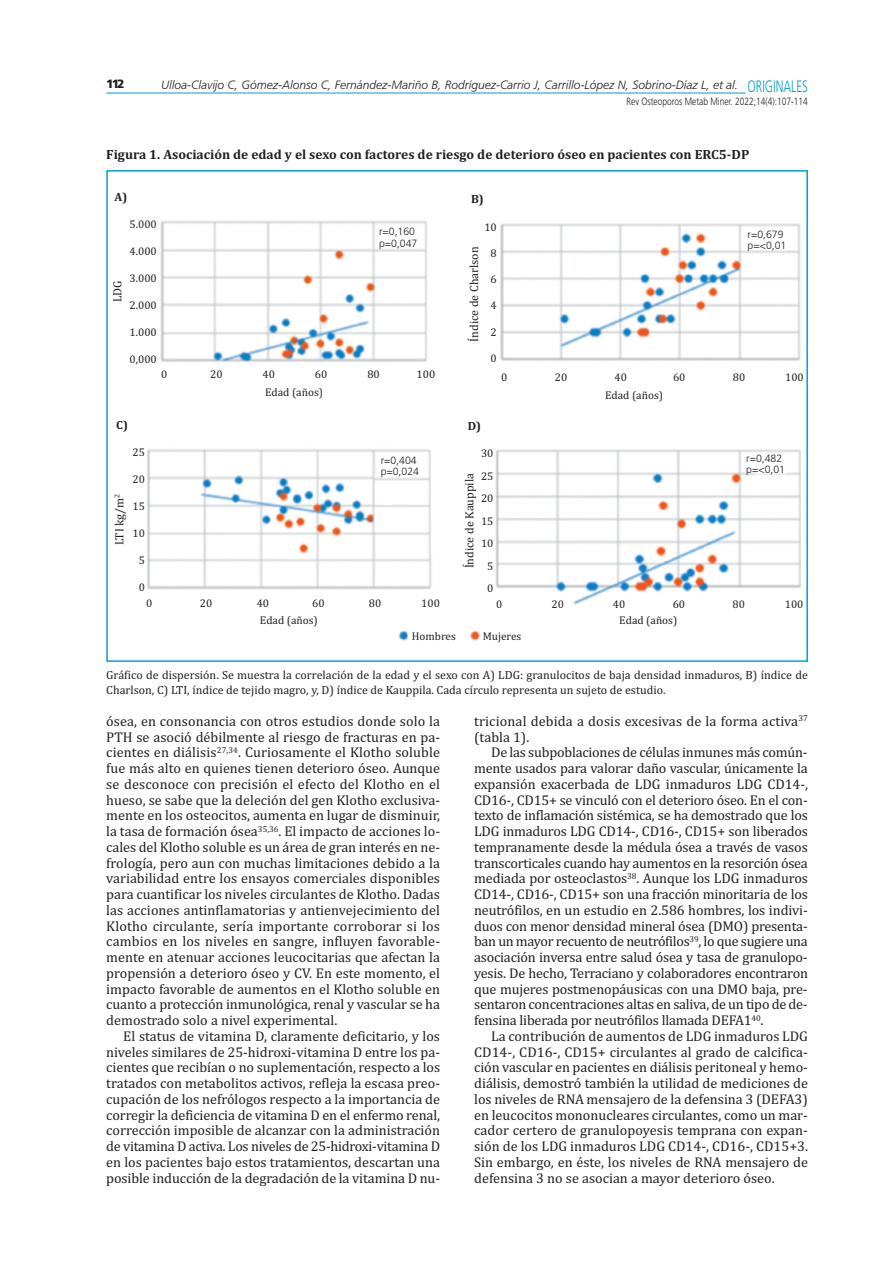
<style>
.page{position:relative;width:893px;height:1263px;background:#fff}
.page>*{position:absolute;margin:0;border:0;box-sizing:border-box;transform-origin:0 0}
.t1{font:300 16.5px "Frutiger";color:#009fd2;scale:.7 1}
.t2{font:14.25px/15.8px "Cambria";letter-spacing:-.005em;color:#231f20;text-align:justify}
.t3{font:700 13.5px "Cambria";color:#231f20}
.t4{font:12px/15px "Cambria";color:#231f20}
.t5{font:italic 300 12px "Frutiger";color:#231f20}
.t6{font:700 12px "Cambria";color:#231f20}
.t7{font:900 12px "Frutiger";color:#231f20}
.t8{font:11.25px/22.5px "Cambria";color:#231f20}
.t9{font:300 10.5px/11.2px "Frutiger";color:#231f20}
.t10{font:300 10.5px "Frutiger";color:#231f20;scale:.8 1}
</style>
<div class="page">
<hr style="left:106px;top:93px;width:639px;height:1px;background:#009fd2">
<div style="left:106px;top:170px;width:702px;height:492px;border:2px solid #009fd2"></div>
<img style="left:147px;top:220px;width:653px;height:421px">
<p class="t7" style="left:106px;top:79px;width:20px">112</p>
<p class="t5" style="left:161px;top:80px;width:579px">Ulloa-Clavijo C, Gómez-Alonso C, Fernández-Mariño B, Rodríguez-Carrio J, Carrillo-López N, Sobrino-Díaz L, et al.</p>
<p class="t10" style="left:627px;top:97px;width:228px">Rev Osteoporos Metab Miner. 2022;14(4):107-114</p>
<p class="t1" style="left:748px;top:79px;width:88px">ORIGINALES</p>
<p class="t3" style="left:106px;top:150px;width:644px">Figura 1. Asociación de edad y el sexo con factores de riesgo de deterioro óseo en pacientes con ERC5-DP</p>
<p class="t6" style="left:115px;top:192px;width:14px">A)</p>
<p class="t6" style="left:471px;top:195px;width:14px">B)</p>
<p class="t4" style="left:111px;top:302px;width:23px;rotate:-90deg">LDG</p>
<p class="t8" style="left:130px;top:214px;width:29px">5.000</p>
<p class="t8" style="left:130px;top:241px;width:29px">4.000</p>
<p class="t8" style="left:130px;top:268px;width:29px">3.000</p>
<p class="t8" style="left:130px;top:295px;width:29px">2.000</p>
<p class="t8" style="left:130px;top:322px;width:29px">1.000</p>
<p class="t8" style="left:130px;top:349px;width:29px">0,000</p>
<p class="t9" style="left:379px;top:227px;width:40px">r=0,160 p=0,047</p>
<p class="t8" style="left:484px;top:217px;width:14px">10</p>
<p class="t8" style="left:491px;top:243px;width:8px">8</p>
<p class="t8" style="left:491px;top:269px;width:8px">6</p>
<p class="t8" style="left:491px;top:295px;width:8px">4</p>
<p class="t8" style="left:491px;top:322px;width:8px">2</p>
<p class="t8" style="left:491px;top:348px;width:8px">0</p>
<p class="t4" style="left:468px;top:342px;width:97px;rotate:-90deg">Índice de Charlson</p>
<p class="t9" style="left:748px;top:230px;width:40px">r=0,679 p=&lt;0,01</p>
<p class="t8" style="left:161px;top:364px;width:8px">0</p>
<p class="t8" style="left:367px;top:364px;width:14px">80</p>
<p class="t8" style="left:417px;top:364px;width:20px">100</p>
<p class="t8" style="left:210px;top:364px;width:14px">20</p>
<p class="t8" style="left:263px;top:366px;width:62px;line-height:17.7px">40<br>Edad (años)</p>
<p class="t8" style="left:315px;top:364px;width:14px">60</p>
<p class="t8" style="left:501px;top:367px;width:8px">0</p>
<p class="t8" style="left:733px;top:367px;width:14px">80</p>
<p class="t8" style="left:785px;top:367px;width:20px">100</p>
<p class="t8" style="left:555px;top:367px;width:14px">20</p>
<p class="t8" style="left:605px;top:369px;width:60px;line-height:17.7px;text-indent:10px">40<br>Edad (años)</p>
<p class="t8" style="left:673px;top:367px;width:14px">60</p>
<p class="t6" style="left:116px;top:420px;width:13px">C)</p>
<p class="t6" style="left:468px;top:422px;width:15px">D)</p>
<p class="t8" style="left:133px;top:442px;width:14px">25</p>
<p class="t8" style="left:133px;top:469px;width:14px">20</p>
<p class="t8" style="left:133px;top:496px;width:14px">15</p>
<p class="t8" style="left:133px;top:523px;width:14px">10</p>
<p class="t8" style="left:139px;top:550px;width:8px">5</p>
<p class="t8" style="left:139px;top:577px;width:8px">0</p>
<p class="t4" style="left:113px;top:545px;width:52px;rotate:-90deg">LTI kg/m<sup>2</sup></p>
<p class="t9" style="left:381px;top:455px;width:40px">r=0,404 p=0,024</p>
<p class="t8" style="left:481px;top:443px;width:14px;text-align:center">30<br>25<br>20<br>15<br>10<br>5<br>0</p>
<p class="t4" style="left:463px;top:568px;width:97px;rotate:-90deg">Índice de Kauppila</p>
<p class="t9" style="left:746px;top:454px;width:40px;line-height:10.5px">r=0,482 p=&lt;0,01</p>
<p class="t8" style="left:146px;top:592px;width:8px">0</p>
<p class="t8" style="left:312px;top:592px;width:14px">60</p>
<p class="t8" style="left:369px;top:592px;width:14px">80</p>
<p class="t8" style="left:421px;top:592px;width:20px">100</p>
<p class="t8" style="left:200px;top:592px;width:14px">20</p>
<p class="t8" style="left:257px;top:595px;width:63px;line-height:17.7px">40<br>Edad (años)</p>
<p class="t8" style="left:496px;top:593px;width:8px">0</p>
<p class="t8" style="left:732px;top:593px;width:14px">80</p>
<p class="t8" style="left:785px;top:593px;width:20px">100</p>
<p class="t8" style="left:551px;top:593px;width:14px">20</p>
<p class="t8" style="left:613px;top:593px;width:14px">40</p>
<p class="t8" style="left:673px;top:593px;width:14px">60</p>
<p class="t8" style="left:619px;top:610px;width:60px">Edad (años)</p>
<p class="t8" style="left:412px;top:626px;width:46px">Hombres</p>
<p class="t8" style="left:483px;top:626px;width:40px">Mujeres</p>
<p class="t4" style="left:106px;top:669px;width:703px">Gráfico de dispersión. Se muestra la correlación de la edad y el sexo con A) LDG: granulocitos de baja densidad inmaduros, B) índice de<br>Charlson, C) LTI, índice de tejido magro, y, D) índice de Kauppila. Cada círculo representa un sujeto de estudio.</p>
<p class="t2" style="left:106px;top:714px;width:335px">ósea, en consonancia con otros estudios donde solo la PTH se asoció débilmente al riesgo de fracturas en pa‐ cientes en diálisis<sup>27,34</sup>. Curiosamente el Klotho soluble fue más alto en quienes tienen deterioro óseo. Aunque se desconoce con precisión el efecto del Klotho en el hueso, se sabe que la deleción del gen Klotho exclusiva‐ mente en los osteocitos, aumenta en lugar de disminuir, la tasa de formación ósea<sup>35,36</sup>. El impacto de acciones lo‐ cales del Klotho soluble es un área de gran interés en ne‐ frología, pero aun con muchas limitaciones debido a la variabilidad entre los ensayos comerciales disponibles para cuantificar los niveles circulantes de Klotho. Dadas las acciones antinflamatorias y antienvejecimiento del Klotho circulante, sería importante corroborar si los cambios en los niveles en sangre, influyen favorable‐ mente en atenuar acciones leucocitarias que afectan la propensión a deterioro óseo y CV. En este momento, el impacto favorable de aumentos en el Klotho soluble en cuanto a protección inmunológica, renal y vascular se ha demostrado solo a nivel experimental.</p>
<p class="t2" style="left:106px;top:1029px;width:335px;text-indent:17px">El status de vitamina D, claramente deficitario, y los niveles similares de 25‐hidroxi‐vitamina D entre los pa‐ cientes que recibían o no suplementación, respecto a los tratados con metabolitos activos, refleja la escasa preo‐ cupación de los nefrólogos respecto a la importancia de corregir la deficiencia de vitamina D en el enfermo renal, corrección imposible de alcanzar con la administración de vitamina D activa. Los niveles de 25‐hidroxi‐vitamina D en los pacientes bajo estos tratamientos, descartan una posible inducción de la degradación de la vitamina D nu‐</p>
<p class="t2" style="left:474px;top:714px;width:335px">tricional debida a dosis excesivas de la forma activa<sup>37 </sup>(tabla 1).</p>
<p class="t2" style="left:474px;top:746px;width:335px;text-indent:17px">De las subpoblaciones de células inmunes más común‐ mente usados para valorar daño vascular, únicamente la expansión exacerbada de LDG inmaduros LDG CD14‐, CD16‐, CD15+ se vinculó con el deterioro óseo. En el con‐ texto de inflamación sistémica, se ha demostrado que los LDG inmaduros LDG CD14‐, CD16‐, CD15+ son liberados tempranamente desde la médula ósea a través de vasos transcorticales cuando hay aumentos en la resorción ósea mediada por osteoclastos<sup>38</sup>. Aunque los LDG inmaduros CD14‐, CD16‐, CD15+ son una fracción minoritaria de los neutrófilos, en un estudio en 2.586 hombres, los indivi‐ duos con menor densidad mineral ósea (DMO) presenta‐ ban un mayor recuento de neutrófilos<sup>39</sup>, lo que sugiere una asociación inversa entre salud ósea y tasa de granulopo‐ yesis. De hecho, Terraciano y colaboradores encontraron que mujeres postmenopáusicas con una DMO baja, pre‐ sentaron concentraciones altas en saliva, de un tipo de de‐ fensina liberada por neutrófilos llamada DEFA1<sup>40</sup>.</p>
<p class="t2" style="left:474px;top:1029px;width:335px;text-indent:17px">La contribución de aumentos de LDG inmaduros LDG CD14‐, CD16‐, CD15+ circulantes al grado de calcifica‐ ción vascular en pacientes en diálisis peritoneal y hemo‐ diálisis, demostró también la utilidad de mediciones de los niveles de RNA mensajero de la defensina 3 (DEFA3) en leucocitos mononucleares circulantes, como un mar‐ cador certero de granulopoyesis temprana con expan‐ sión de los LDG inmaduros LDG CD14‐, CD16‐, CD15+3.<br>Sin embargo, en éste, los niveles de RNA mensajero de defensina 3 no se asocian a mayor deterioro óseo.</p>
</div>
